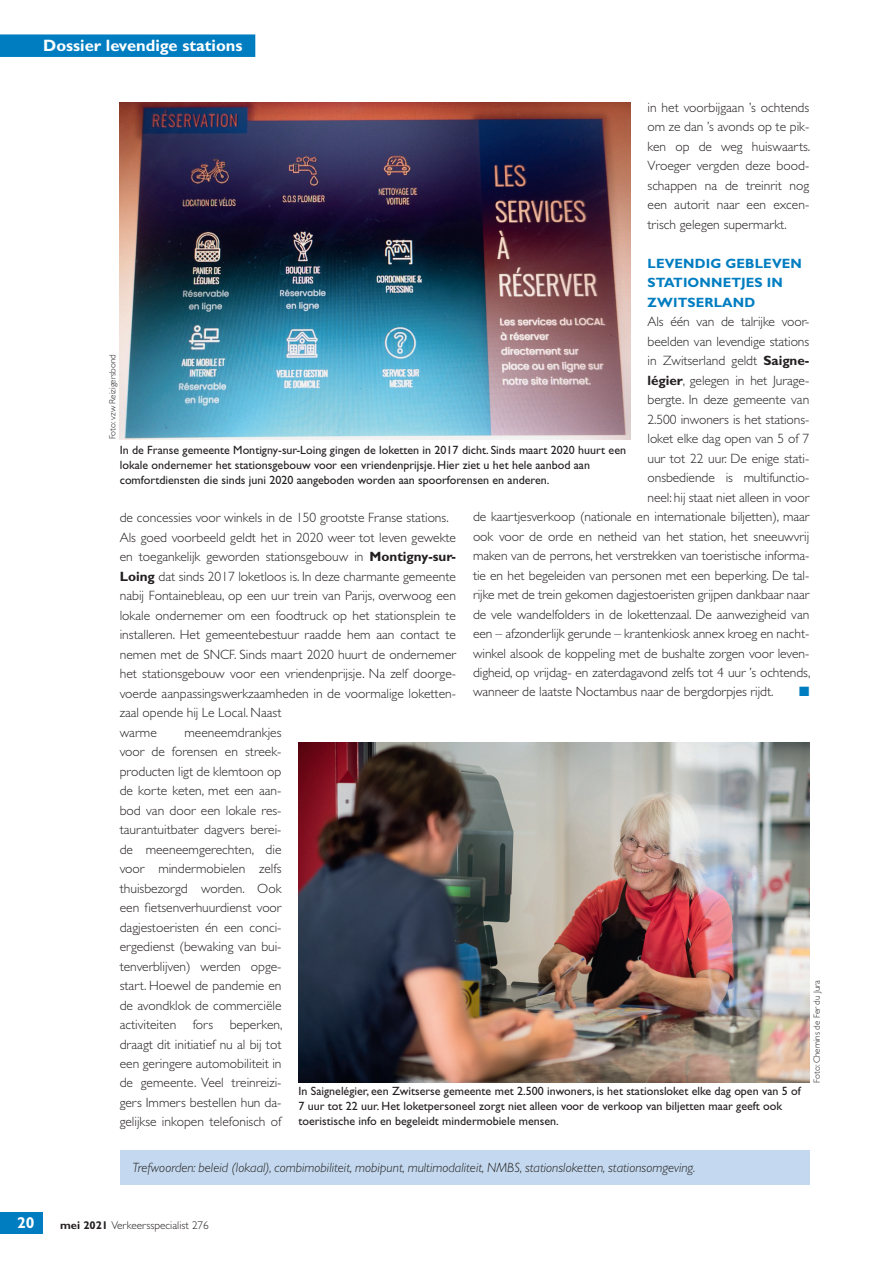
<style>
.page{position:relative;width:895px;height:1264px;background:#fff}
.page>*{position:absolute;margin:0;border:0;box-sizing:border-box;transform-origin:0 0}
.t1{font:700 16.5px "Gill Sans Std";color:#fff}
.t2{font:700 15.75px "Gill Sans Std";color:#fff}
.t3{font:300 13.5px/19.5px "Gill Sans Std";letter-spacing:-.005em;color:#231f20;text-align:justify}
.t4{font:italic 300 13.5px "Gill Sans Std";color:#231f20}
.t5{font:700 13.5px/19.5px "Gill Sans Std";letter-spacing:.01em;color:#007dc1}
.t6{font:13.5px "Zapf Dingbats ITC";color:#007dc1}
.t7{font:12px/15px "Gill Sans Std";color:#231f20}
.t8{font:300 11.25px "Gill Sans Std";color:#231f20}
.t9{font:300 9px "Gill Sans Std";letter-spacing:-.005em;color:#231f20}
.s1{font-weight:700}
</style>
<div class="page">
<div style="left:0;top:1212px;width:43px;height:22px;background:#007dc1"></div>
<div style="left:0;top:34px;width:255px;height:23px;background:#007dc1"></div>
<div style="left:120px;top:1150px;width:688px;height:35px;background:#c4d9ef"></div>
<img style="left:120px;top:103px;width:510px;height:336px">
<img style="left:298px;top:743px;width:510px;height:340px">
<p class="t1" style="left:43px;top:36px;width:201px">Dossier levendige stations</p>
<p class="t3" style="left:647px;top:98px;width:164px">in het voorbijgaan ’s ochtends om ze dan ’s avonds op te pik&shy;ken op de weg huiswaarts.<br>Vroeger vergden deze bood&shy;schappen na de treinrit nog een autorit naar een excen&shy;trisch gelegen supermarkt.</p>
<p class="t5" style="left:647px;top:253px;width:156px">LEVENDIG GEBLEVEN<br>STATIONNETJES IN<br>ZWITSERLAND</p>
<p class="t3" style="left:647px;top:312px;width:163px">Als één van de talrijke voor-</p>
<p class="t3" style="left:647px;top:331px;width:163px">beelden van levendige stations</p>
<p class="t3" style="left:647px;top:351px;width:163px">in Zwitserland geldt <span class="s1">Saigne-</span></p>
<p class="t3" style="left:647px;top:370px;width:163px"><span class="s1">légier</span>, gelegen in het Jurage-</p>
<p class="t3" style="left:647px;top:390px;width:163px">bergte. In deze gemeente van</p>
<p class="t3" style="left:647px;top:409px;width:163px">2.500 inwoners is het stations-</p>
<p class="t3" style="left:647px;top:429px;width:163px">loket elke dag open van 5 of 7</p>
<p class="t3" style="left:647px;top:448px;width:163px">uur tot 22 uur. De enige stati-</p>
<p class="t3" style="left:647px;top:468px;width:163px">onsbediende is multifunctio-</p>
<p class="t3" style="left:647px;top:487px;width:163px">neel: hij staat niet alleen in voor</p>
<p class="t3" style="left:473px;top:507px;width:337px">de kaartjesverkoop (nationale en internationale biljetten), maar</p>
<p class="t3" style="left:473px;top:526px;width:337px">ook voor de orde en netheid van het station, het sneeuwvrij</p>
<p class="t3" style="left:473px;top:546px;width:337px">maken van de perrons, het verstrekken van toeristische informa-</p>
<p class="t3" style="left:473px;top:565px;width:337px">tie en het begeleiden van personen met een beperking. De tal-</p>
<p class="t3" style="left:473px;top:585px;width:337px">rijke met de trein gekomen dagjestoeristen grijpen dankbaar naar</p>
<p class="t3" style="left:473px;top:604px;width:337px">de vele wandelfolders in de lokettenzaal. De aanwezigheid van</p>
<p class="t3" style="left:473px;top:624px;width:337px">een – afzonderlijk gerunde – krantenkiosk annex kroeg en nacht-</p>
<p class="t3" style="left:473px;top:643px;width:337px">winkel alsook de koppeling met de bushalte zorgen voor leven-</p>
<p class="t3" style="left:473px;top:663px;width:339px">digheid, op vrijdag- en zaterdagavond zelfs tot 4 uur ’s ochtends,</p>
<p class="t3" style="left:473px;top:682px;width:302px">wanneer de laatste Noctambus naar de bergdorpjes rijdt.</p>
<p class="t6" style="left:798px;top:685px;width:12px">■</p>
<p class="t9" style="left:107px;top:439px;width:87px;rotate:-90deg">Foto: vzw Reizigersbond</p>
<p class="t7" style="left:120px;top:443px;width:507px">In de Franse gemeente Montigny-sur-Loing gingen de loketten in 2017 dicht. Sinds maart 2020 huurt een lokale ondernemer het stationsgebouw voor een vriendenprijsje. Hier ziet u het hele aanbod aan comfortdiensten die sinds juni 2020 aangeboden worden aan spoorforensen en anderen.</p>
<p class="t3" style="left:120px;top:508px;width:337px;text-align:left">de concessies voor winkels in de 150 grootste Franse stations.<br>Als goed voorbeeld geldt het in 2020 weer tot leven gewekte en toegankelijk geworden stationsgebouw in <span class="s1">Montigny-sur-Loing</span> dat sinds 2017 loketloos is. In deze charmante gemeente nabij Fontainebleau, op een uur trein van Parijs, overwoog een lokale ondernemer om een foodtruck op het stationsplein te installeren. Het gemeentebestuur raadde hem aan contact te nemen met de SNCF. Sinds maart 2020 huurt de ondernemer het stationsgebouw voor een vriendenprijsje. Na zelf doorge&shy;voerde aanpassingswerkzaamheden in de voormalige loketten&shy;zaal opende hij Le Local. Naast<br>warme</p>
<p class="t3" style="left:120px;top:722px;width:164px;text-indent:65px">meeneemdrankjes voor de forensen en streek&shy;producten ligt de klemtoon op de korte keten, met een aan&shy;bod van door een lokale res&shy;taurantuitbater dagvers berei&shy;de meeneemgerechten, die voor mindermobielen zelfs thuisbezorgd worden. Ook een fietsenverhuurdienst voor dagjestoeristen én een conci&shy;ërgedienst (bewaking van bui&shy;tenverblijven) werden opge&shy;start. Hoewel de pandemie en de avondklok de commerciële activiteiten fors beperken, draagt dit initiatief nu al bij tot een geringere automobiliteit in de gemeente. Veel treinreizi&shy;gers Immers bestellen hun da&shy;gelijkse inkopen telefonisch of</p>
<p class="t9" style="left:811px;top:1083px;width:104px;rotate:-90deg">Foto: Chemins de Fer du Jura</p>
<p class="t7" style="left:298px;top:1084px;width:503px">In Saignelégier, een Zwitserse gemeente met 2.500 inwoners, is het stationsloket elke dag open van 5 of<br>7 uur tot 22 uur. Het loketpersoneel zorgt niet alleen voor de verkoop van biljetten maar geeft ook toeristische info en begeleidt mindermobiele mensen.</p>
<p class="t4" style="left:132px;top:1160px;width:564px">Trefwoorden: beleid (lokaal), combimobiliteit, mobipunt, multimodaliteit, NMBS, stationsloketten, stationsomgeving.</p>
<p class="t2" style="left:17px;top:1214px;width:19px">20</p>
<p class="t8" style="left:60px;top:1219px;width:150px"><span class="s1">mei 2021</span> Verkeersspecialist 276</p>
</div>
